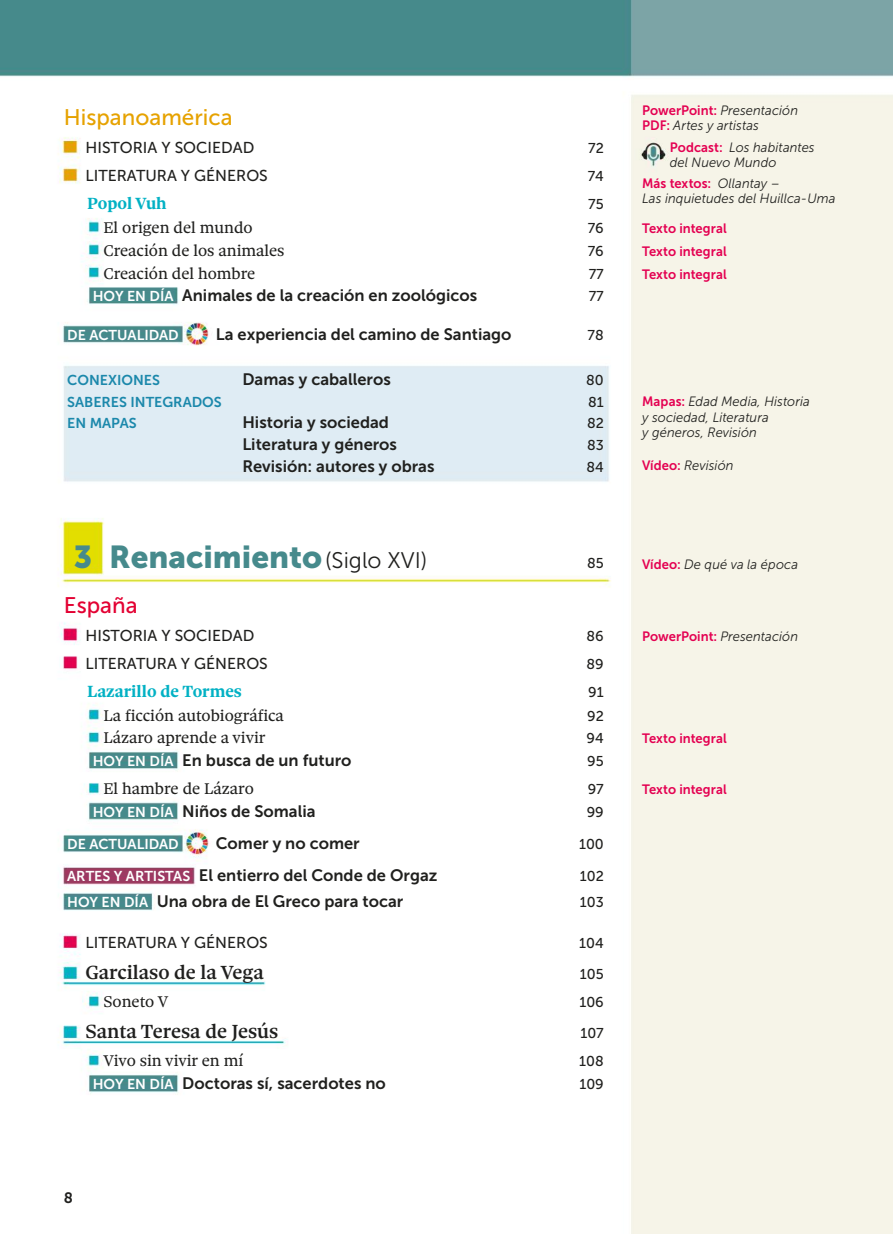
<style>
.page{position:relative;width:893px;height:1234px;background:#fff}
.page>*{position:absolute;margin:0;border:0;box-sizing:border-box;transform-origin:0 0}
.t1{font:31.5px "Museo Sans 900";color:#468a8c}
.t2{font:22.5px "Museo Sans 500";color:#e6a200}
.t3{font:22.5px "Museo Sans 500";color:#e30032}
.t4{font:500 20.25px "Sole Serif Text";color:#20201e}
.t5{font:700 17.25px "Sole Serif Text";color:#02b1c4}
.t6{font:16.5px "Museo Sans 700";color:#20201e}
.t7{font:16.5px "Sole Serif Text";color:#20201e}
.t8{font:15.75px "Museo Sans 500";color:#20201e}
.t9{font:15px "Museo Sans 700";color:#20201e}
.t10{font:14.25px "Museo Sans 500";color:#20201e}
.t11{font:14.25px "Museo Sans 700";color:#1b88ab}
.t12{font:14.25px "Museo Sans 700";color:#fff}
.t13{font:italic 13.5px/15.8px "Museo Sans 300";letter-spacing:.005em;color:#20201e;scale:.96 1}
.t14{font:13.5px/22.6px "Museo Sans 700";letter-spacing:.005em;color:#e40051;text-align:justify;scale:.96 1}
.s1{font-size:14.25px;color:#fff}
.s2{font-family:"Museo Sans 300";font-size:22.5px;color:#20201e}
.s3{font-family:"Museo Sans 700";font-style:normal;color:#e40051}
.s4{font-family:"Museo Sans 300";font-style:italic;color:#20201e}
</style>
<div class="page">
<img style="left:0;top:0;width:893px;height:1233px">
<h2 class="t2" style="left:64px;top:104px;width:170px">Hispanoamérica</h2>
<p class="t8" style="left:86px;top:139px;width:170px">HISTORIA Y SOCIEDAD</p>
<p class="t10" style="left:588px;top:140px;width:17px">72</p>
<p class="t8" style="left:86px;top:167px;width:184px">LITERATURA Y GÉNEROS</p>
<p class="t10" style="left:588px;top:168px;width:17px">74</p>
<p class="t5" style="left:87px;top:197px;width:81px">Popol Vuh</p>
<p class="t10" style="left:588px;top:196px;width:17px">75</p>
<p class="t7" style="left:103px;top:222px;width:151px">El origen del mundo</p>
<p class="t10" style="left:588px;top:220px;width:18px">76</p>
<p class="t7" style="left:103px;top:244px;width:183px">Creación de los animales</p>
<p class="t10" style="left:588px;top:243px;width:18px">76</p>
<p class="t7" style="left:103px;top:267px;width:153px">Creación del hombre</p>
<p class="t10" style="left:589px;top:265px;width:17px">77</p>
<p class="t6" style="left:93px;top:289px;width:386px"><span class="s1">HOY EN DÍA</span> Animales de la creación en zoológicos</p>
<p class="t10" style="left:589px;top:288px;width:17px">77</p>
<p class="t12" style="left:67px;top:330px;width:113px">DE ACTUALIDAD</p>
<p class="t6" style="left:216px;top:328px;width:297px">La experiencia del camino de Santiago</p>
<p class="t10" style="left:588px;top:327px;width:18px">78</p>
<p class="t11" style="left:67px;top:375px;width:94px">CONEXIONES</p>
<p class="t6" style="left:242px;top:373px;width:150px">Damas y caballeros</p>
<p class="t10" style="left:586px;top:372px;width:19px">80</p>
<p class="t11" style="left:67px;top:396px;width:156px">SABERES INTEGRADOS</p>
<p class="t10" style="left:588px;top:393px;width:17px">81</p>
<p class="t11" style="left:67px;top:418px;width:71px">EN MAPAS</p>
<p class="t6" style="left:242px;top:416px;width:148px">Historia y sociedad</p>
<p class="t10" style="left:587px;top:415px;width:18px">82</p>
<p class="t6" style="left:242px;top:438px;width:156px">Literatura y géneros</p>
<p class="t10" style="left:587px;top:436px;width:18px">83</p>
<p class="t6" style="left:242px;top:460px;width:194px">Revisión: autores y obras</p>
<p class="t10" style="left:586px;top:458px;width:19px">84</p>
<h1 class="t1" style="left:74px;top:538px;width:355px">3 Renacimiento<span class="s2">(Siglo XVI)</span></h1>
<p class="t10" style="left:587px;top:554px;width:18px">85</p>
<h2 class="t3" style="left:64px;top:591px;width:75px">España</h2>
<p class="t8" style="left:86px;top:626px;width:170px">HISTORIA Y SOCIEDAD</p>
<p class="t10" style="left:587px;top:627px;width:19px">86</p>
<p class="t8" style="left:86px;top:654px;width:184px">LITERATURA Y GÉNEROS</p>
<p class="t10" style="left:587px;top:655px;width:19px">89</p>
<p class="t5" style="left:87px;top:684px;width:156px">Lazarillo de Tormes</p>
<p class="t10" style="left:588px;top:683px;width:17px">91</p>
<p class="t7" style="left:103px;top:708px;width:182px">La ficción autobiográfica</p>
<p class="t10" style="left:587px;top:707px;width:18px">92</p>
<p class="t7" style="left:103px;top:731px;width:164px">Lázaro aprende a vivir</p>
<p class="t10" style="left:587px;top:729px;width:19px">94</p>
<p class="t6" style="left:93px;top:754px;width:260px"><span class="s1">HOY EN DÍA</span> En busca de un futuro</p>
<p class="t10" style="left:587px;top:752px;width:18px">95</p>
<p class="t7" style="left:103px;top:782px;width:152px">El hambre de Lázaro</p>
<p class="t10" style="left:588px;top:780px;width:18px">97</p>
<p class="t6" style="left:93px;top:804px;width:224px"><span class="s1">HOY EN DÍA</span> Niños de Somalia</p>
<p class="t10" style="left:587px;top:803px;width:19px">99</p>
<p class="t12" style="left:67px;top:838px;width:113px">DE ACTUALIDAD</p>
<p class="t6" style="left:216px;top:837px;width:145px">Comer y no comer</p>
<p class="t10" style="left:579px;top:835px;width:26px">100</p>
<p class="t6" style="left:67px;top:869px;width:372px"><span class="s1">ARTES Y ARTISTAS</span> El entierro del Conde de Orgaz</p>
<p class="t10" style="left:580px;top:867px;width:26px">102</p>
<p class="t6" style="left:67px;top:895px;width:338px"><span class="s1">HOY EN DÍA</span> Una obra de El Greco para tocar</p>
<p class="t10" style="left:580px;top:893px;width:25px">103</p>
<p class="t8" style="left:86px;top:933px;width:184px">LITERATURA Y GÉNEROS</p>
<p class="t10" style="left:579px;top:934px;width:26px">104</p>
<p class="t4" style="left:85px;top:964px;width:180px">Garcilaso de la Vega</p>
<p class="t10" style="left:580px;top:965px;width:25px">105</p>
<p class="t7" style="left:103px;top:995px;width:66px">Soneto V</p>
<p class="t10" style="left:579px;top:993px;width:26px">106</p>
<p class="t4" style="left:85px;top:1023px;width:194px">Santa Teresa de Jesús</p>
<p class="t10" style="left:580px;top:1024px;width:25px">107</p>
<p class="t7" style="left:103px;top:1054px;width:141px">Vivo sin vivir en mí</p>
<p class="t10" style="left:579px;top:1052px;width:26px">108</p>
<p class="t6" style="left:93px;top:1076px;width:295px"><span class="s1">HOY EN DÍA</span> Doctoras sí, sacerdotes no</p>
<p class="t10" style="left:579px;top:1075px;width:26px">109</p>
<p class="t13" style="left:642px;top:103px;width:164px"><span class="s3">PowerPoint:</span> Presentación<br><span class="s3">PDF:</span> Artes y artistas</p>
<p class="t13" style="left:670px;top:140px;width:152px"><span class="s3">Podcast:</span> Los habitantes del Nuevo Mundo</p>
<p class="t14" style="left:642px;top:173px;width:145px">Más textos: <span class="s4">Ollantay –</span></p>
<p class="t13" style="left:642px;top:192px;width:203px">Las inquietudes del Huillca-Uma</p>
<p class="t14" style="left:642px;top:218px;width:90px">Texto integral Texto integral Texto integral</p>
<p class="t13" style="left:642px;top:394px;width:176px"><span class="s3">Mapas:</span> Edad Media, Historia y sociedad, Literatura<br>y géneros, Revisión</p>
<p class="t13" style="left:642px;top:459px;width:97px"><span class="s3">Vídeo:</span> Revisión</p>
<p class="t13" style="left:642px;top:557px;width:164px"><span class="s3">Vídeo:</span> De qué va la época</p>
<p class="t13" style="left:642px;top:629px;width:164px"><span class="s3">PowerPoint:</span> Presentación</p>
<p class="t14" style="left:642px;top:728px;width:90px">Texto integral</p>
<p class="t14" style="left:642px;top:779px;width:90px">Texto integral</p>
<p class="t9" style="left:64px;top:1192px;width:11px">8</p>
</div>
